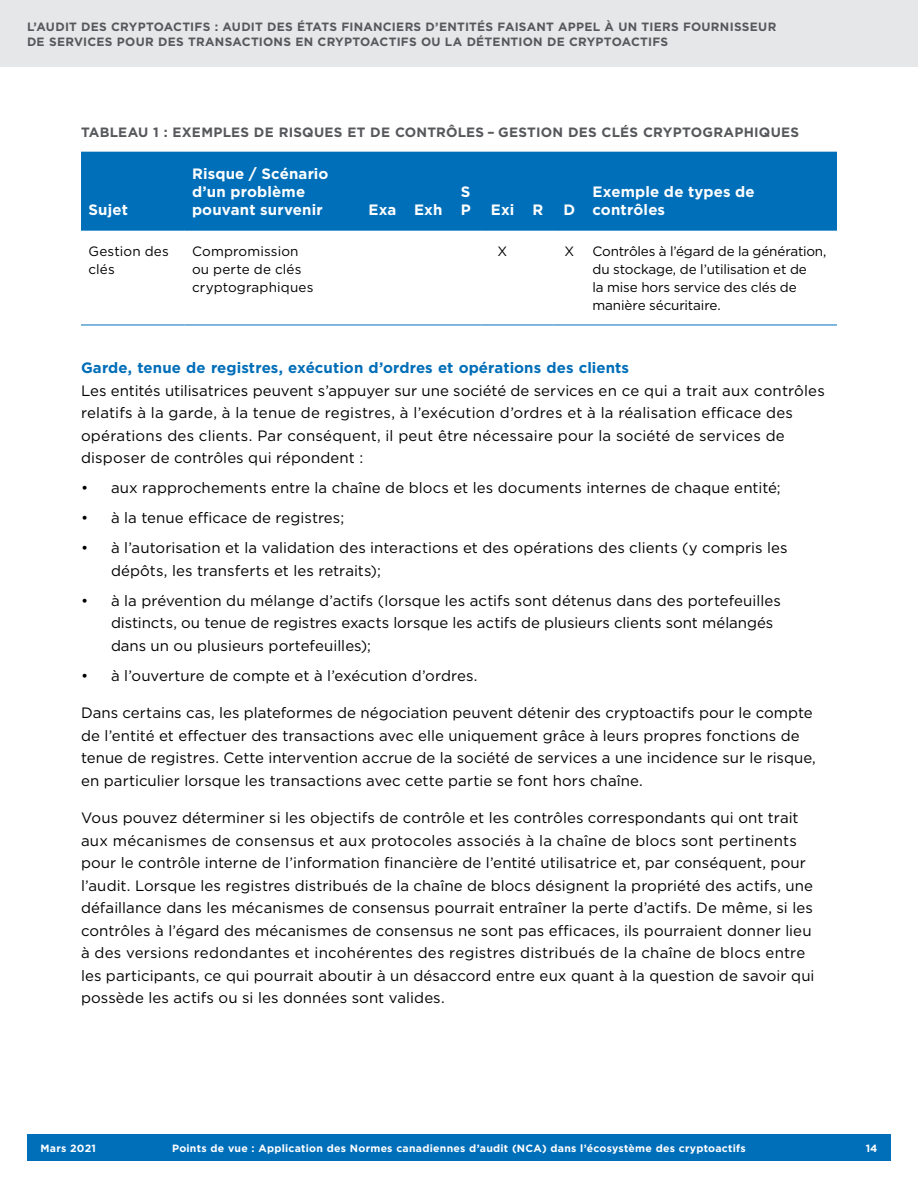
<style>
.page{position:relative;width:918px;height:1188px;background:#fff}
.page>*{position:absolute;margin:0;border:0;box-sizing:border-box;transform-origin:0 0}
.t1{font:15px/22.5px "Gotham";letter-spacing:.005em;color:#000}
.t2{font:700 15px/18px "Gotham";letter-spacing:.01em;color:#fefefe}
.t3{font:700 15px "Gotham";letter-spacing:.005em;color:#006eb8}
.t4{font:13.5px/18px "Gotham";letter-spacing:-.005em;color:#000}
.t5{font:700 13.5px "Gotham";letter-spacing:.02em;color:#57585b}
.t6{font:700 12px/15px "Gotham";letter-spacing:.02em;color:#57585b}
.t7{font:700 10.5px "Gotham";letter-spacing:.025em;color:#fefefe}
</style>
<div class="page">
<div style="left:81px;top:152px;width:103px;height:78px;background:#006fba"></div>
<div style="left:184px;top:152px;width:176px;height:78px;background:#006fba"></div>
<div style="left:360px;top:152px;width:45px;height:78px;background:#006fba"></div>
<div style="left:405px;top:152px;width:45px;height:78px;background:#006fba"></div>
<div style="left:450px;top:152px;width:32px;height:78px;background:#006fba"></div>
<div style="left:482px;top:152px;width:40px;height:78px;background:#006fba"></div>
<div style="left:522px;top:152px;width:32px;height:78px;background:#006fba"></div>
<div style="left:554px;top:152px;width:31px;height:78px;background:#006fba"></div>
<div style="left:585px;top:152px;width:252px;height:78px;background:#006fba"></div>
<hr style="left:81px;top:230px;width:103px;height:1px;background:#006fba">
<hr style="left:184px;top:230px;width:176px;height:1px;background:#006fba">
<hr style="left:360px;top:230px;width:45px;height:1px;background:#006fba">
<hr style="left:405px;top:230px;width:45px;height:1px;background:#006fba">
<hr style="left:450px;top:230px;width:32px;height:1px;background:#006fba">
<hr style="left:482px;top:230px;width:40px;height:1px;background:#006fba">
<hr style="left:522px;top:230px;width:32px;height:1px;background:#006fba">
<hr style="left:554px;top:230px;width:31px;height:1px;background:#006fba">
<hr style="left:585px;top:230px;width:252px;height:1px;background:#006fba">
<hr style="left:81px;top:325px;width:103px;height:1px;background:#006fba">
<hr style="left:184px;top:325px;width:176px;height:1px;background:#006fba">
<hr style="left:360px;top:325px;width:45px;height:1px;background:#006fba">
<hr style="left:405px;top:325px;width:45px;height:1px;background:#006fba">
<hr style="left:450px;top:325px;width:32px;height:1px;background:#006fba">
<hr style="left:482px;top:325px;width:40px;height:1px;background:#006fba">
<hr style="left:522px;top:325px;width:32px;height:1px;background:#006fba">
<hr style="left:554px;top:325px;width:31px;height:1px;background:#006fba">
<hr style="left:585px;top:325px;width:252px;height:1px;background:#006fba">
<div style="left:27px;top:1134px;width:864px;height:27px;background:#006fba"></div>
<div style="left:0;top:0;width:918px;height:67px;background:#e6e7e8"></div>
<p class="t6" style="left:27px;top:19px;width:751px">L’AUDIT DES CRYPTOACTIFS : AUDIT DES ÉTATS FINANCIERS D’ENTITÉS FAISANT APPEL À UN TIERS FOURNISSEUR<br>DE SERVICES POUR DES TRANSACTIONS EN CRYPTOACTIFS OU LA DÉTENTION DE CRYPTOACTIFS</p>
<h5 class="t5" style="left:81px;top:123px;width:720px">TABLEAU 1 : EXEMPLES DE RISQUES ET DE CONTRÔLES – GESTION DES CLÉS CRYPTOGRAPHIQUES</h5>
<p class="t2" style="left:88px;top:201px;width:41px">Sujet</p>
<p class="t2" style="left:192px;top:165px;width:138px">Risque / Scénario d’un problème pouvant survenir</p>
<p class="t2" style="left:369px;top:201px;width:29px">Exa</p>
<p class="t2" style="left:414px;top:201px;width:30px">Exh</p>
<p class="t2" style="left:461px;top:183px;width:12px">S<br>P</p>
<p class="t2" style="left:491px;top:201px;width:25px">Exi</p>
<p class="t2" style="left:532px;top:201px;width:12px">R</p>
<p class="t2" style="left:563px;top:201px;width:13px">D</p>
<p class="t2" style="left:593px;top:183px;width:164px">Exemple de types de contrôles</p>
<p class="t4" style="left:88px;top:242px;width:82px">Gestion des clés</p>
<p class="t4" style="left:192px;top:242px;width:123px">Compromission ou perte de clés cryptographiques</p>
<p class="t4" style="left:498px;top:242px;width:11px">X</p>
<p class="t4" style="left:564px;top:242px;width:11px">X</p>
<p class="t4" style="left:592px;top:242px;width:236px">Contrôles à l’égard de la génération, du stockage, de l’utilisation et de<br>la mise hors service des clés de manière sécuritaire.</p>
<h4 class="t3" style="left:81px;top:358px;width:550px">Garde, tenue de registres, exécution d’ordres et opérations des clients</h4>
<p class="t1" style="left:81px;top:379px;width:745px">Les entités utilisatrices peuvent s’appuyer sur une société de services en ce qui a trait aux contrôles relatifs à la garde, à la tenue de registres, à l’exécution d’ordres et à la réalisation efficace des opérations des clients. Par conséquent, il peut être nécessaire pour la société de services de disposer de contrôles qui répondent :</p>
<p class="t1" style="left:81px;top:476px;width:701px">● aux rapprochements entre la chaîne de blocs et les documents internes de chaque entité;</p>
<p class="t1" style="left:81px;top:506px;width:265px">● à la tenue efficace de registres;</p>
<p class="t1" style="left:111px;top:536px;width:678px;text-indent:-30px">● à l’autorisation et la validation des interactions et des opérations des clients (y compris les dépôts, les transferts et les retraits);</p>
<p class="t1" style="left:111px;top:589px;width:671px;text-indent:-30px">● à la prévention du mélange d’actifs (lorsque les actifs sont détenus dans des portefeuilles distincts, ou tenue de registres exacts lorsque les actifs de plusieurs clients sont mélangés dans un ou plusieurs portefeuilles);</p>
<p class="t1" style="left:81px;top:664px;width:398px">● à l’ouverture de compte et à l’exécution d’ordres.</p>
<p class="t1" style="left:81px;top:701px;width:736px">Dans certains cas, les plateformes de négociation peuvent détenir des cryptoactifs pour le compte de l’entité et effectuer des transactions avec elle uniquement grâce à leurs propres fonctions de tenue de registres. Cette intervention accrue de la société de services a une incidence sur le risque, en particulier lorsque les transactions avec cette partie se font hors chaîne.</p>
<p class="t1" style="left:81px;top:806px;width:735px">Vous pouvez déterminer si les objectifs de contrôle et les contrôles correspondants qui ont trait aux mécanismes de consensus et aux protocoles associés à la chaîne de blocs sont pertinents pour le contrôle interne de l’information financière de l’entité utilisatrice et, par conséquent, pour l’audit. Lorsque les registres distribués de la chaîne de blocs désignent la propriété des actifs, une défaillance dans les mécanismes de consensus pourrait entraîner la perte d’actifs. De même, si les contrôles à l’égard des mécanismes de consensus ne sont pas efficaces, ils pourraient donner lieu à des versions redondantes et incohérentes des registres distribués de la chaîne de blocs entre les participants, ce qui pourrait aboutir à un désaccord entre eux quant à la question de savoir qui possède les actifs ou si les données sont valides.</p>
<p class="t7" style="left:40px;top:1141px;width:57px">Mars 2021</p>
<p class="t7" style="left:172px;top:1141px;width:575px">Points de vue : Application des Normes canadiennes d’audit (NCA) dans l’écosystème des cryptoactifs</p>
<p class="t7" style="left:866px;top:1141px;width:13px">14</p>
</div>
